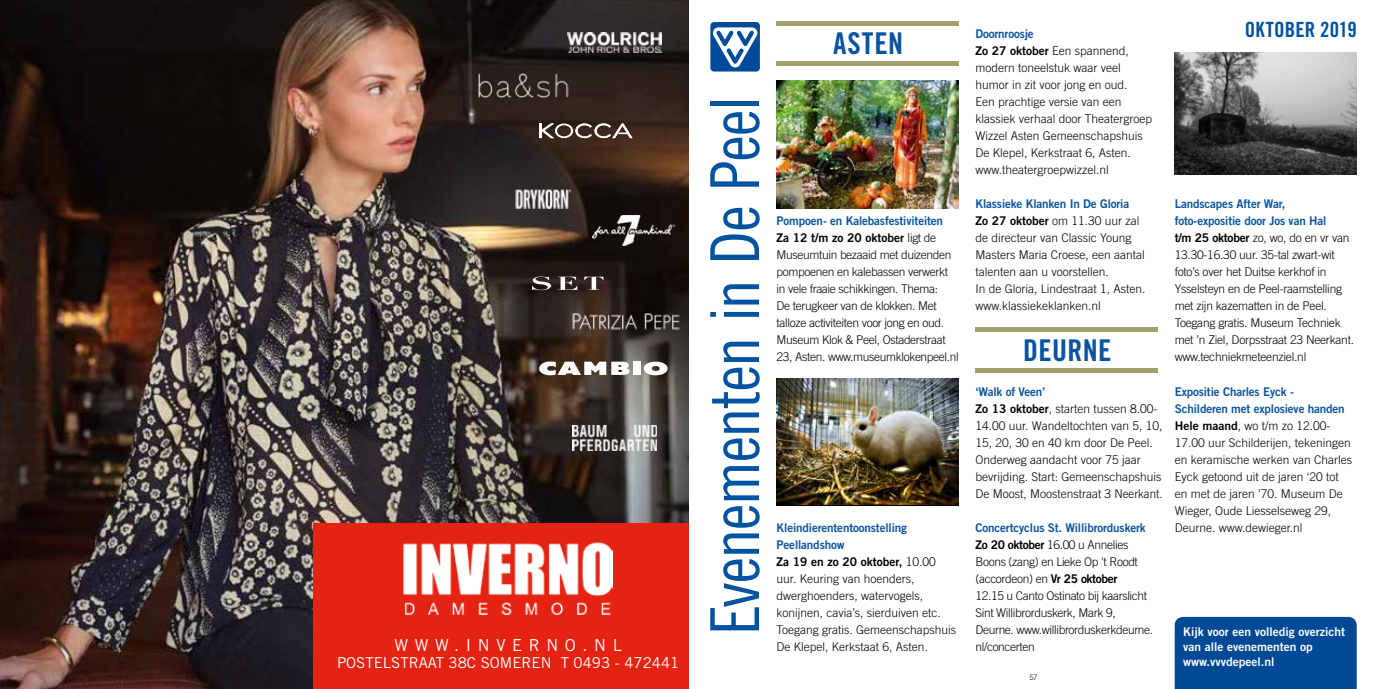
<style>
.page{position:relative;width:1378px;height:689px;background:#fff}
.page>*{position:absolute;margin:0;border:0;box-sizing:border-box;transform-origin:0 0}
.t1{font:67.5px "Trade Gothic LT Std Cn 18";letter-spacing:-.025em;color:#0053a0}
.t2{font:30px "Trade Gothic LT Std Bd Cn 20";letter-spacing:.02em;color:#0953a0}
.t3{font:21px "Trade Gothic LT Std Bd Cn 20";letter-spacing:.005em;color:#0053a0}
.t4{font:16.5px "Trade Gothic LT Std";letter-spacing:.4em;color:#fff}
.t5{font:15px "Trade Gothic LT Std";color:#fff}
.t6{font:300 12px/17px "Trade Gothic LT Std";color:#000}
.t7{font:300 12px/17px "Trade Gothic LT Std";letter-spacing:-.03em;color:#000}
.t8{font:12px/17px "Trade Gothic LT Std Bd 2";letter-spacing:-.01em;color:#0953a0}
.t9{font:300 12px/17px "Trade Gothic LT Std";letter-spacing:-.02em;color:#000}
.t10{font:12px/15px "Trade Gothic LT Std Bd 2";color:#fff}
.t11{font:300 7.5px "Trade Gothic LT Std";color:#000}
.s1{color:#000}
.s2{font-family:"Trade Gothic LT Std";font-weight:300;color:#000}
.s3{font-family:"Trade Gothic LT Std Bd 2";font-weight:400}
</style>
<div class="page">
<svg style="left:710px;top:22px;width:50px;height:50px"></svg>
<div style="left:1174px;top:617px;width:182px;height:72px;background:#004996"></div>
<hr style="left:776px;top:62px;width:182px;height:4px;background:#a49e6c">
<div style="left:776px;top:21px;width:182px;height:5px;background:#a49e6c"></div>
<hr style="left:975px;top:368px;width:182px;height:4px;background:#a49e6c">
<div style="left:975px;top:327px;width:182px;height:5px;background:#a49e6c"></div>
<img style="left:1174px;top:53px;width:182px;height:121px">
<img style="left:776px;top:378px;width:182px;height:127px">
<img style="left:0;top:0;width:689px;height:689px">
<div style="left:313px;top:523px;width:376px;height:166px;background:#e42313"></div>
<img style="left:404px;top:543px;width:209px;height:71px">
<img style="left:593px;top:215px;width:81px;height:31px">
<img style="left:573px;top:313px;width:106px;height:16px">
<img style="left:515px;top:189px;width:56px;height:19px">
<svg style="left:643px;top:362px;width:24px;height:13px"></svg>
<svg style="left:539px;top:361px;width:91px;height:14px"></svg>
<div style="left:633px;top:362px;width:8px;height:13px;background:#fff"></div>
<svg style="left:539px;top:123px;width:93px;height:15px"></svg>
<svg style="left:558px;top:277px;width:19px;height:13px"></svg>
<svg style="left:532px;top:276px;width:19px;height:14px"></svg>
<svg style="left:584px;top:277px;width:19px;height:13px"></svg>
<img style="left:573px;top:425px;width:84px;height:26px">
<img style="left:476px;top:71px;width:95px;height:31px">
<img style="left:568px;top:33px;width:93px;height:19px">
<img style="left:776px;top:81px;width:182px;height:127px">
<h3 class="t4" style="left:394px;top:635px;width:229px">WWW.INVERNO.NL</h3>
<p class="t5" style="left:337px;top:653px;width:344px">POSTELSTRAAT 38C SOMEREN T 0493 - 472441</p>
<h2 class="t2" style="left:833px;top:25px;width:72px">ASTEN</h2>
<h1 class="t1" style="left:695px;top:635px;width:540px;rotate:-90deg">Evenementen in De Peel</h1>
<p class="t8" style="left:776px;top:212px;width:168px">Pompoen- en Kalebasfestiviteiten<br><span class="s1">Za 12 t/m zo 20 oktober</span> <span class="s2">ligt de</span></p>
<p class="t7" style="left:776px;top:246px;width:184px">Museumtuin bezaaid met duizenden pompoenen en kalebassen verwerkt in vele fraaie schikkingen. Thema:<br>De terugkeer van de klokken. Met talloze activiteiten voor jong en oud.<br>Museum Klok &amp; Peel, Ostaderstraat 23, Asten. www.museumklokenpeel.nl</p>
<p class="t8" style="left:776px;top:519px;width:161px">Kleindierententoonstelling<br>Peellandshow<br><span class="s1">Za 19 en zo 20 oktober,</span> <span class="s2">10.00</span></p>
<p class="t6" style="left:776px;top:570px;width:181px">uur. Keuring van hoenders, dwerghoenders, watervogels, konijnen, cavia’s, sierduiven etc.<br>Toegang gratis. Gemeenschapshuis<br>De Klepel, Kerkstaat 6, Asten.</p>
<p class="t8" style="left:975px;top:25px;width:60px">Doornroosje</p>
<h3 class="t3" style="left:1244px;top:17px;width:113px">OKTOBER 2019</h3>
<p class="t6" style="left:975px;top:42px;width:178px"><span class="s3">Zo 27 oktober</span> Een spannend, modern toneelstuk waar veel humor in zit voor jong en oud.<br>Een prachtige versie van een klassiek verhaal door Theatergroep<br>Wizzel Asten Gemeenschapshuis<br>De Klepel, Kerkstraat 6, Asten. www.theatergroepwizzel.nl</p>
<p class="t8" style="left:975px;top:195px;width:155px">Klassieke Klanken In De Gloria</p>
<p class="t6" style="left:975px;top:212px;width:172px"><span class="s3">Zo 27 oktober</span> om 11.30 uur zal de directeur van Classic Young<br>Masters Maria Croese, een aantal talenten aan u voorstellen.<br>In de Gloria, Lindestraat 1, Asten. www.klassiekeklanken.nl</p>
<p class="t8" style="left:1174px;top:195px;width:153px">Landscapes After War, foto-expositie door Jos van Hal</p>
<p class="t9" style="left:1174px;top:229px;width:181px"><span class="s3">t/m 25 oktober</span> zo, wo, do en vr van 13.30-16.30 uur. 35-tal zwart-wit foto’s over het Duitse kerkhof in Ysselsteyn en de Peel-raamstelling met zijn kazematten in de Peel.<br>Toegang gratis. Museum Techniek met ’n Ziel, Dorpsstraat 23 Neerkant. www.techniekmeteenziel.nl</p>
<p class="t8" style="left:1174px;top:382px;width:172px">Expositie Charles Eyck -<br>Schilderen met explosieve handen</p>
<p class="t6" style="left:1174px;top:417px;width:179px"><span class="s3">Hele maand</span>, wo t/m zo 12.00-<br>17.00 uur Schilderijen, tekeningen en keramische werken van Charles<br>Eyck getoond uit de jaren ‘20 tot en met de jaren ’70. Museum De<br>Wieger, Oude Liesselseweg 29,<br>Deurne. www.dewieger.nl</p>
<h2 class="t2" style="left:1023px;top:332px;width:90px">DEURNE</h2>
<p class="t8" style="left:975px;top:382px;width:72px">‘Walk of Veen’</p>
<p class="t6" style="left:975px;top:400px;width:189px"><span class="s3">Zo 13 oktober</span>, starten tussen 8.00- 14.00 uur. Wandeltochten van 5, 10, 15, 20, 30 en 40 km door De Peel.<br>Onderweg aandacht voor 75 jaar bevrijding. Start: Gemeenschapshuis De Moost, Moostenstraat 3 Neerkant.</p>
<p class="t8" style="left:975px;top:519px;width:172px">Concertcyclus St. Willibrorduskerk</p>
<p class="t7" style="left:975px;top:536px;width:179px"><span class="s3">Zo 20 oktober</span> 16.00 u Annelies<br>Boons (zang) en Lieke Op 't Roodt (accordeon) en <span class="s3">Vr 25 oktober<br></span>12.15 u Canto Ostinato bij kaarslicht<br>Sint Willibrorduskerk, Mark 9,<br>Deurne. www.willibrorduskerkdeurne. nl/concerten</p>
<p class="t10" style="left:1183px;top:624px;width:163px">Kijk voor een volledig overzicht van alle evenementen op www.vvvdepeel.nl</p>
<p class="t11" style="left:1029px;top:672px;width:9px">57</p>
</div>
